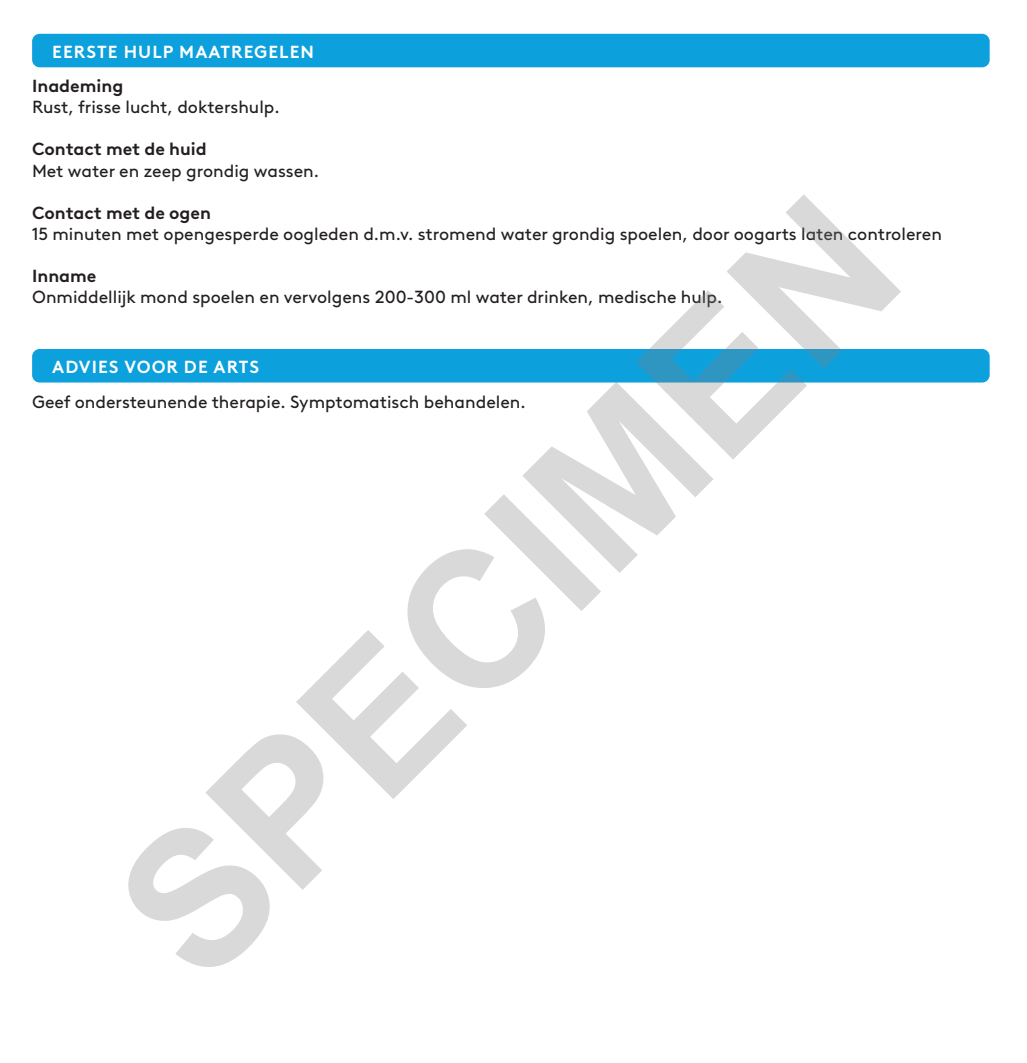
<style>
.page{position:relative;width:1027px;height:1063px;background:#fff}
.page>*{position:absolute;margin:0;border:0;box-sizing:border-box;transform-origin:0 0}
.t1{font:700 192px "Arial";color:rgb(128 128 128/.3)}
.t2{font:17.5px "Brown LL Pan";color:#231f20}
.t3{font:700 17.5px "Brown LL Pan";color:#231f20}
.t4{font:700 17.5px "Brown LL Pan";letter-spacing:.06em;color:#fff}
</style>
<div class="page">
<div style="left:32px;top:34px;width:957px;height:33px;background:#0ca0dc;border-radius:8px"></div>
<div style="left:32px;top:349px;width:957px;height:33px;background:#0ca0dc;border-radius:8px"></div>
<p class="t4" style="left:52px;top:38px;width:263px">EERSTE HULP MAATREGELEN</p>
<p class="t3" style="left:32px;top:73px;width:93px">Inademing</p>
<p class="t2" style="left:32px;top:94px;width:246px">Rust, frisse lucht, doktershulp.</p>
<p class="t3" style="left:32px;top:136px;width:176px">Contact met de huid</p>
<p class="t2" style="left:32px;top:157px;width:285px">Met water en zeep grondig wassen.</p>
<p class="t3" style="left:32px;top:199px;width:180px">Contact met de ogen</p>
<p class="t2" style="left:32px;top:220px;width:911px">15 minuten met opengesperde oogleden d. m.v. stromend water grondig spoelen, door oogarts laten controleren</p>
<p class="t3" style="left:32px;top:262px;width:66px">Inname</p>
<p class="t2" style="left:32px;top:283px;width:688px">Onmiddellijk mond spoelen en vervolgens 200-300 ml water drinken, medische hulp.</p>
<h1 class="t1" style="left:59px;top:846px;width:1004px;rotate:-45deg">SPECIMEN</h1>
<p class="t4" style="left:52px;top:353px;width:208px">ADVIES VOOR DE ARTS</p>
<p class="t2" style="left:32px;top:388px;width:492px">Geef ondersteunende therapie. Symptomatisch behandelen.</p>
</div>
